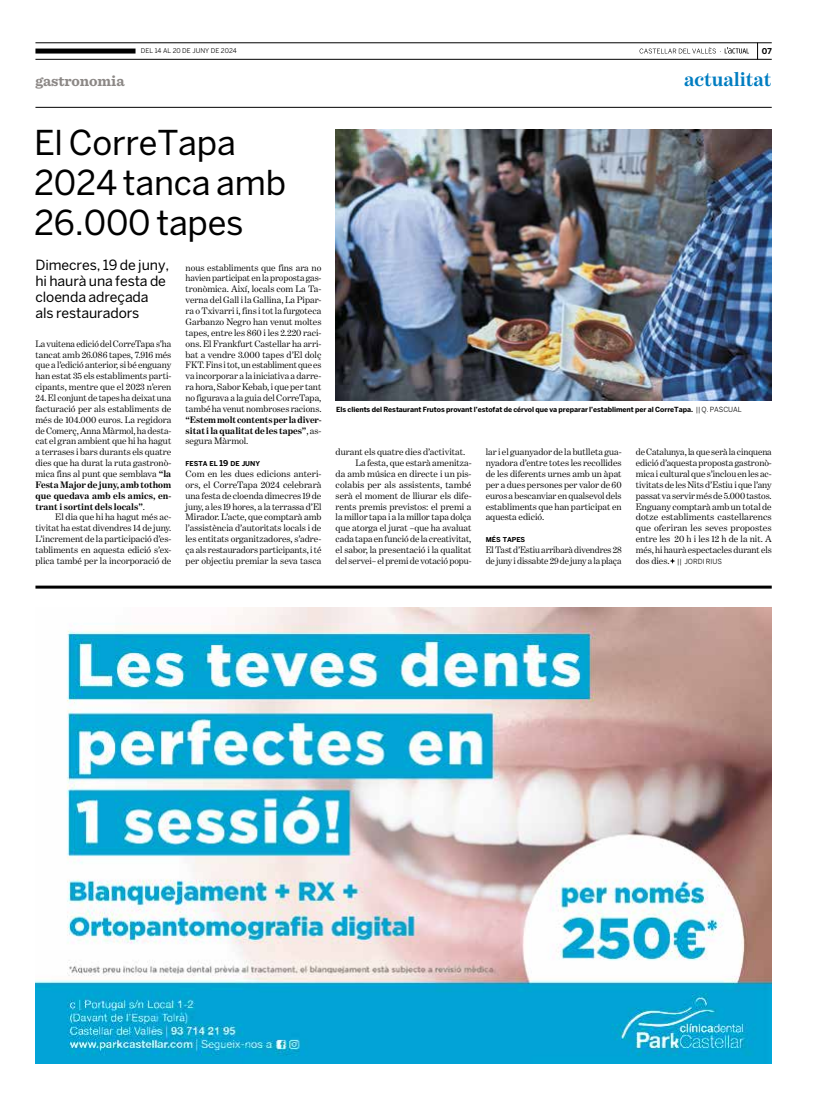
<style>
.page{position:relative;width:820px;height:1106px;background:#fff}
.page>*{position:absolute;margin:0;border:0;box-sizing:border-box;transform-origin:0 0}
.t1{font:34px/40px "Benton Sans";letter-spacing:-.005em;color:#000}
.t2{font:700 20px "Benton Modern One";letter-spacing:-.005em;color:#007dc1}
.t3{font:700 15px "Sentinel";letter-spacing:-.005em;color:#8c8886}
.t4{font:14px/16px "Benton Sans";letter-spacing:-.005em;color:#000}
.t5{font:9.5px/10.9px "Benton Modern One";color:#000;text-align:justify}
.t6{font:700 9.5px/10.9px "Benton Modern One";letter-spacing:-.01em;color:#000;text-align:justify}
.t7{font:700 8px "Benton Sans";color:#000}
.t8{font:700 7px "Benton Sans";letter-spacing:-.01em;color:#000}
.t9{font:7px "Benton Sans";color:#000}
.t10{font:700 6.7px "Benton Sans";color:#000}
.t11{font:6.5px "Benton Sans";letter-spacing:.005em;color:#000}
.s1{font-weight:400}
.s2{font-size:8px}
.s3{font-weight:700}
.s4{font-family:"Benton Modern One";font-size:9.5px}
</style>
<div class="page">
<svg style="left:757px;top:44px;width:1px;height:15px"></svg>
<svg style="left:639px;top:47px;width:109px;height:7px"></svg>
<hr style="left:35px;top:107px;width:736px;height:1px;background:#000">
<hr style="left:35px;top:43px;width:736px;height:1px;background:#000">
<hr style="left:35px;top:59px;width:736px;height:1px;background:#000">
<div style="left:35px;top:49px;width:100px;height:5px;background:#000"></div>
<hr style="left:35px;top:585px;width:736px;height:3px;background:#000">
<img style="left:335px;top:129px;width:436px;height:272px">
<svg style="left:670px;top:558px;width:5px;height:6px"></svg>
<img style="left:35px;top:607px;width:736px;height:456px">
<p class="t11" style="left:141px;top:47px;width:97px">DEL 14 AL 20 DE JUNY DE 2024</p>
<p class="t7" style="left:761px;top:46px;width:11px">07</p>
<h3 class="t3" style="left:35px;top:69px;width:91px">gastronomia</h3>
<h2 class="t2" style="left:684px;top:68px;width:89px">actualitat</h2>
<h1 class="t1" style="left:34px;top:122px;width:253px">El CorreTapa<br>2024 tanca amb<br>26.000 tapes</h1>
<p class="t5" style="left:185px;top:262px;width:137px">nous establiments que fins ara no havien participat en la proposta gas&shy;tronòmica. Així, locals com La Ta&shy;verna del Gall i la Gallina, La Pipar&shy;ra o Txivarri i, fins i tot la furgoteca Garbanzo Negro han venut moltes tapes, entre les 860 i les 2.220 raci&shy;ons. El Frankfurt Castellar ha arri&shy;bat a vendre 3.000 tapes d’El dolç FKT. Fins i tot, un establiment que es va incorporar a la iniciativa a darre&shy;ra hora, Sabor Kebab, i que per tant no figurava a la guia del CorreTapa, també ha venut nombroses racions.</p>
<p class="t6" style="left:185px;top:414px;width:137px">“Estem molt contents per la diver&shy;sitat i la qualitat de les tapes”<span class="s1">, as&shy;segura Màrmol.</span></p>
<p class="t10" style="left:185px;top:459px;width:76px">FESTA EL <span class="s2">19</span> DE JUNY</p>
<p class="t5" style="left:185px;top:468px;width:137px">Com en les dues edicions anteri&shy;ors, el CorreTapa 2024 celebrarà una festa de cloenda dimecres 19 de juny, a les 19 hores, a la terrassa d’El Mirador. L’acte, que comptarà amb l’assistència d’autoritats locals i de les entitats organitzadores, s’adre&shy;ça als restauradors participants, i té per objectiu premiar la seva tasca</p>
<h3 class="t4" style="left:35px;top:257px;width:135px">Dimecres, 19 de juny, hi haurà una festa de cloenda adreçada als restauradors</h3>
<p class="t5" style="left:35px;top:338px;width:137px">La vuitena edició del CorreTapa s’ha tancat amb 26.086 tapes, 7.916 més que a l’edició anterior, si bé enguany han estat 35 els establiments parti&shy;cipants, mentre que el 2023 n’eren</p>
<p class="t5" style="left:35px;top:392px;width:137px">24. El conjunt de tapes ha deixat una facturació per als establiments de més de 104.000 euros. La regidora de Comerç, Anna Màrmol, ha desta&shy;cat el gran ambient que hi ha hagut a terrases i bars durants els quatre dies que ha durat la ruta gastronò&shy;mica fins al punt que semblava <span class="s3">“la Festa Major de juny, amb tothom que quedava amb els amics, en&shy;trant i sortint dels locals”</span>.</p>
<p class="t5" style="left:35px;top:512px;width:137px;text-indent:20px">El dia que hi ha hagut més ac&shy;tivitat ha estat divendres 14 de juny.<br>L’increment de la participació d’es&shy;tabliments en aquesta edició s’ex&shy;plica també per la incorporació de</p>
<p class="t8" style="left:336px;top:405px;width:407px">Els clients del Restaurant Frutos provant l’estofat de cérvol que va preparar l’establiment per al CorreTapa. <span class="s1">|| Q. PASCUAL</span></p>
<p class="t5" style="left:335px;top:446px;width:131px">durant els quatre dies d’activitat.</p>
<p class="t5" style="left:355px;top:457px;width:117px">La festa, que estarà amenitza-</p>
<p class="t5" style="left:335px;top:468px;width:137px">da amb música en directe i un pis-</p>
<p class="t5" style="left:335px;top:479px;width:137px">colabis per als assistents, també</p>
<p class="t5" style="left:335px;top:490px;width:137px">serà el moment de lliurar els dife-</p>
<p class="t5" style="left:335px;top:501px;width:137px">rents premis previstos: el premi a</p>
<p class="t5" style="left:335px;top:512px;width:137px">la millor tapa i a la millor tapa dolça</p>
<p class="t5" style="left:335px;top:522px;width:137px">que atorga el jurat –que ha avaluat</p>
<p class="t5" style="left:335px;top:533px;width:137px">cada tapa en funció de la creativitat,</p>
<p class="t5" style="left:335px;top:544px;width:137px">el sabor, la presentació i la qualitat</p>
<p class="t5" style="left:335px;top:555px;width:137px">del servei– el premi de votació popu-</p>
<p class="t5" style="left:485px;top:446px;width:137px">lar i el guanyador de la butlleta gua&shy;nyadora d’entre totes les recollides de les diferents urnes amb un àpat per a dues persones per valor de 60 euros a bescanviar en qualsevol dels establiments que han participat en aquesta edició.</p>
<p class="t10" style="left:485px;top:535px;width:41px">MÉS TAPES</p>
<p class="t5" style="left:485px;top:544px;width:137px">El Tast d’Estiu arribarà divendres 28 de juny i dissabte 29 de juny a la plaça</p>
<p class="t5" style="left:635px;top:446px;width:137px">de Catalunya, la que serà la cinquena edició d’aquesta proposta gastronò&shy;mica i cultural que s’inclou en les ac&shy;tivitats de les Nits d’Estiu i que l’any passat va servir més de 5.000 tastos.<br>Enguany comptarà amb un total de dotze establiments castellarencs que oferiran les seves propostes entre les 20 h i les 12 h de la nit. A més, hi haurà espectacles durant els</p>
<p class="t9" style="left:635px;top:557px;width:88px"><span class="s4">dos dies.</span> || JORDI RIUS</p>
</div>
